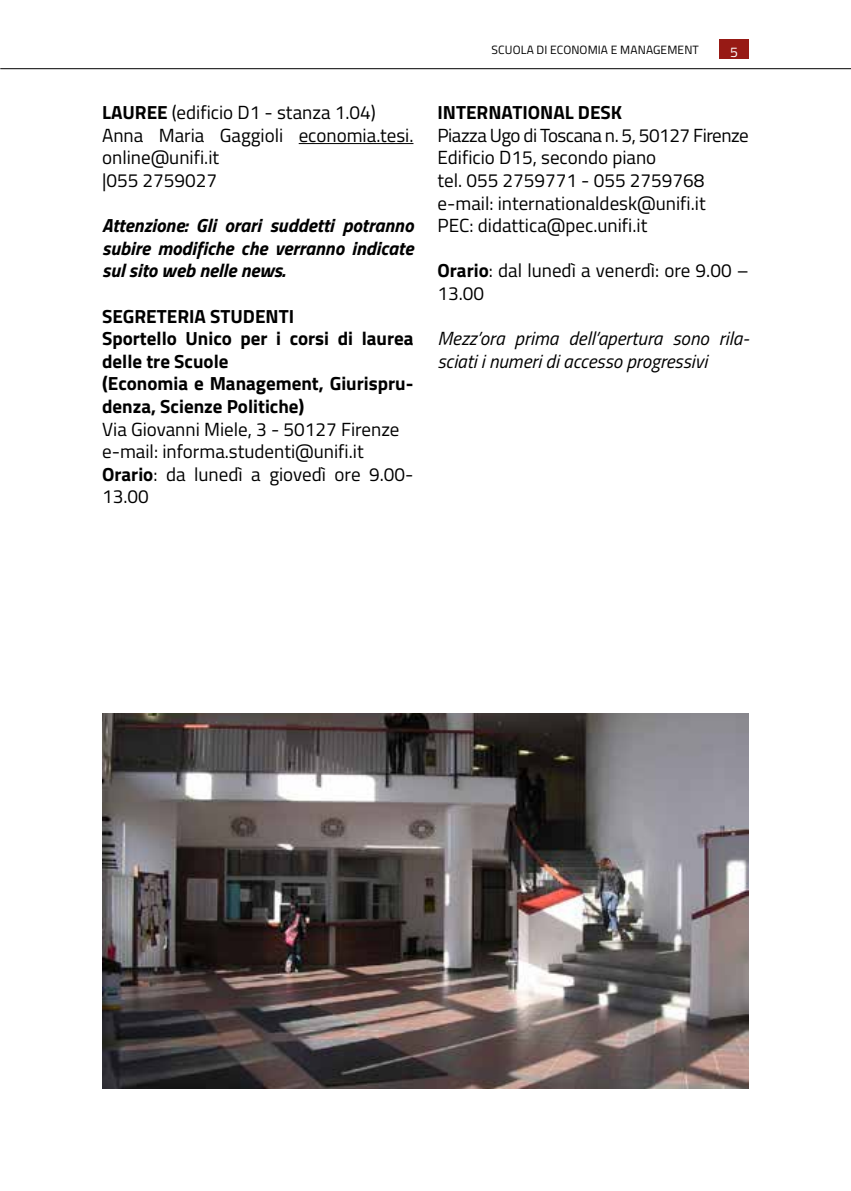
<style>
.page{position:relative;width:851px;height:1191px;background:#fff}
.page>*{position:absolute;margin:0;border:0;box-sizing:border-box;transform-origin:0 0}
.t1{font:19px/22.6px "Titillium Web";color:#000}
.t2{font:700 19px/22.6px "Titillium Web";color:#000}
.t3{font:italic 700 19px/22.6px "Titillium Web";color:#000;text-align:justify}
.t4{font:italic 19px/22.6px "Titillium Web";color:#000}
.t5{font:14px "Titillium Web";color:#fff}
.t6{font:12px "Titillium Web";letter-spacing:.01em;color:#000}
.s1{font-weight:700}
</style>
<div class="page">
<hr style="left:0;top:68px;width:850px;height:1px;background:#000">
<div style="left:718px;top:39px;width:30px;height:20px;background:#971a15"></div>
<hr style="left:298px;top:143px;width:115px;height:1px;background:#000">
<img style="left:102px;top:713px;width:646px;height:376px">
<p class="t1" style="left:102px;top:100px;width:313px"><span class="s1">LAUREE</span> (edificio D1 - stanza 1.04)<br>Anna Maria Gaggioli economia.tesi. online@unifi.it<br>|055 2759027</p>
<p class="t3" style="left:102px;top:213px;width:313px">Attenzione: Gli orari suddetti potranno subire modifiche che verranno indicate sul sito web nelle news.</p>
<p class="t2" style="left:102px;top:304px;width:313px">SEGRETERIA STUDENTI<br>Sportello Unico per i corsi di laurea delle tre Scuole<br>(Economia e Management, Giurispru&shy;denza, Scienze Politiche)</p>
<p class="t1" style="left:102px;top:417px;width:313px">Via Giovanni Miele, 3 - 50127 Firenze e-mail: informa.studenti@unifi.it<br><span class="s1">Orario</span>: da lunedì a giovedì ore 9.00-<br>13.00</p>
<p class="t6" style="left:491px;top:41px;width:209px">SCUOLA DI ECONOMIA E MANAGEMENT</p>
<p class="t5" style="left:729px;top:42px;width:9px">5</p>
<p class="t2" style="left:437px;top:100px;width:186px">INTERNATIONAL DESK</p>
<p class="t1" style="left:437px;top:123px;width:313px">Piazza Ugo di Toscana n. 5, 50127 Firenze Edificio D15, secondo piano<br>tel. 055 2759771 - 055 2759768 e-mail: internationaldesk@unifi.it<br>PEC: didattica@pec.unifi.it</p>
<p class="t1" style="left:437px;top:258px;width:313px"><span class="s1">Orario</span>: dal lunedì a venerdì: ore 9.00 –<br>13.00</p>
<p class="t4" style="left:437px;top:326px;width:313px">Mezz’ora prima dell’apertura sono rila&shy;sciati i numeri di accesso progressivi</p>
</div>
